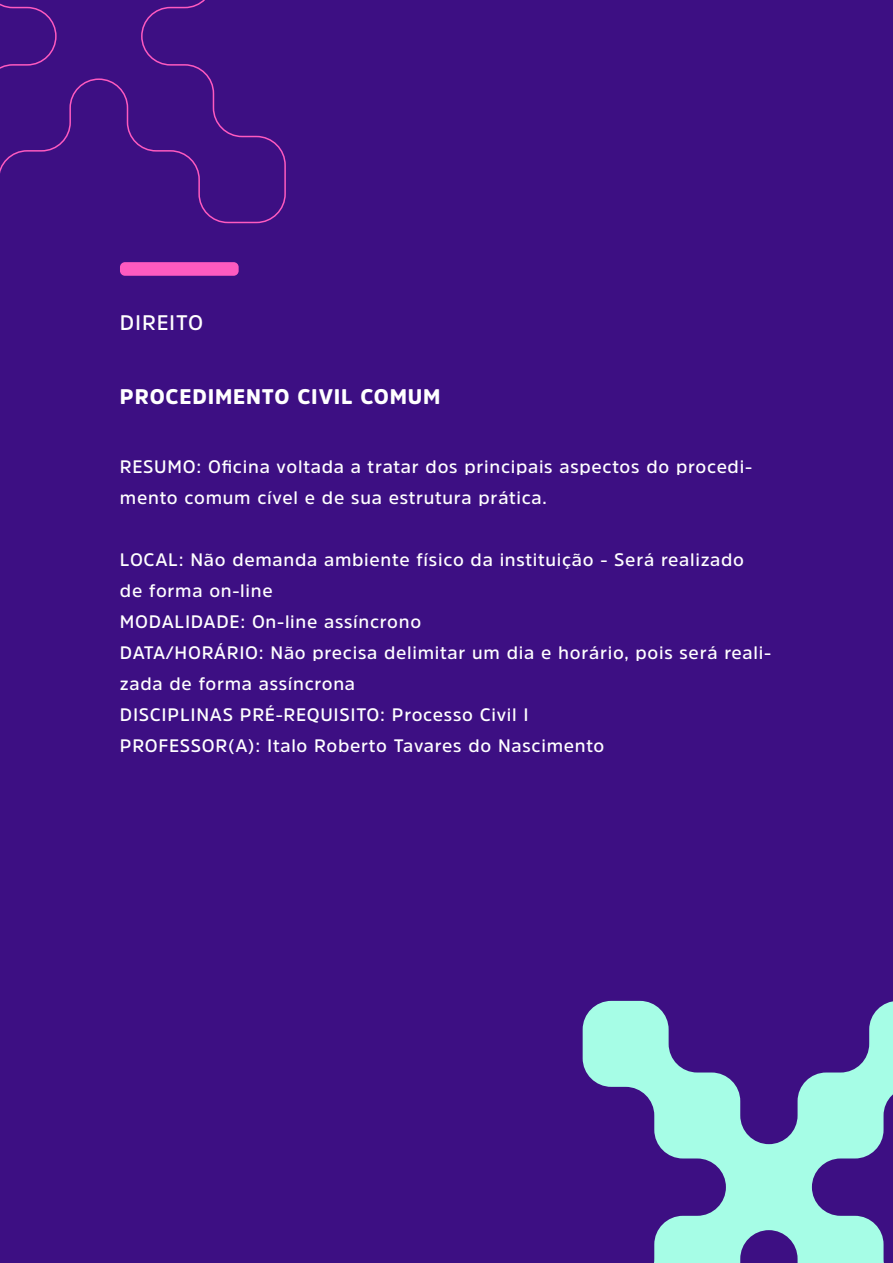
<style>
.page{position:relative;width:893px;height:1263px;background:#3d0f83}
.page>*{position:absolute;margin:0;border:0;box-sizing:border-box;transform-origin:0 0}
.t1{font:900 21px "Amsi Pro";letter-spacing:.04em;color:#fff}
.t2{font:600 21px "Amsi Pro";letter-spacing:.04em;color:#fff}
.t3{font:600 18px/31px "Amsi Pro";letter-spacing:.04em;color:#fff}
</style>
<div class="page">
<div style="left:120px;top:262px;width:119px;height:14px;background:#fe5ac0;border-radius:5px"></div>
<svg style="left:0;top:0;width:286px;height:224px"></svg>
<svg style="left:583px;top:1001px;width:310px;height:262px"></svg>
<p class="t2" style="left:120px;top:308px;width:85px">DIREITO</p>
<p class="t1" style="left:120px;top:382px;width:322px">PROCEDIMENTO CIVIL COMUM</p>
<p class="t3" style="left:120px;top:450px;width:634px">RESUMO: Oficina voltada a tratar dos principais aspectos do procedi&shy;mento comum cível e de sua estrutura prática.</p>
<p class="t3" style="left:120px;top:544px;width:653px">LOCAL: Não demanda ambiente físico da instituição - Será realizado<br>de forma on-line<br>MODALIDADE: On-line assíncrono<br>DATA/HORÁRIO: Não precisa delimitar um dia e horário, pois será reali&shy;zada de forma assíncrona<br>DISCIPLINAS PRÉ-REQUISITO: Processo Civil I<br>PROFESSOR(A): Italo Roberto Tavares do Nascimento</p>
</div>
